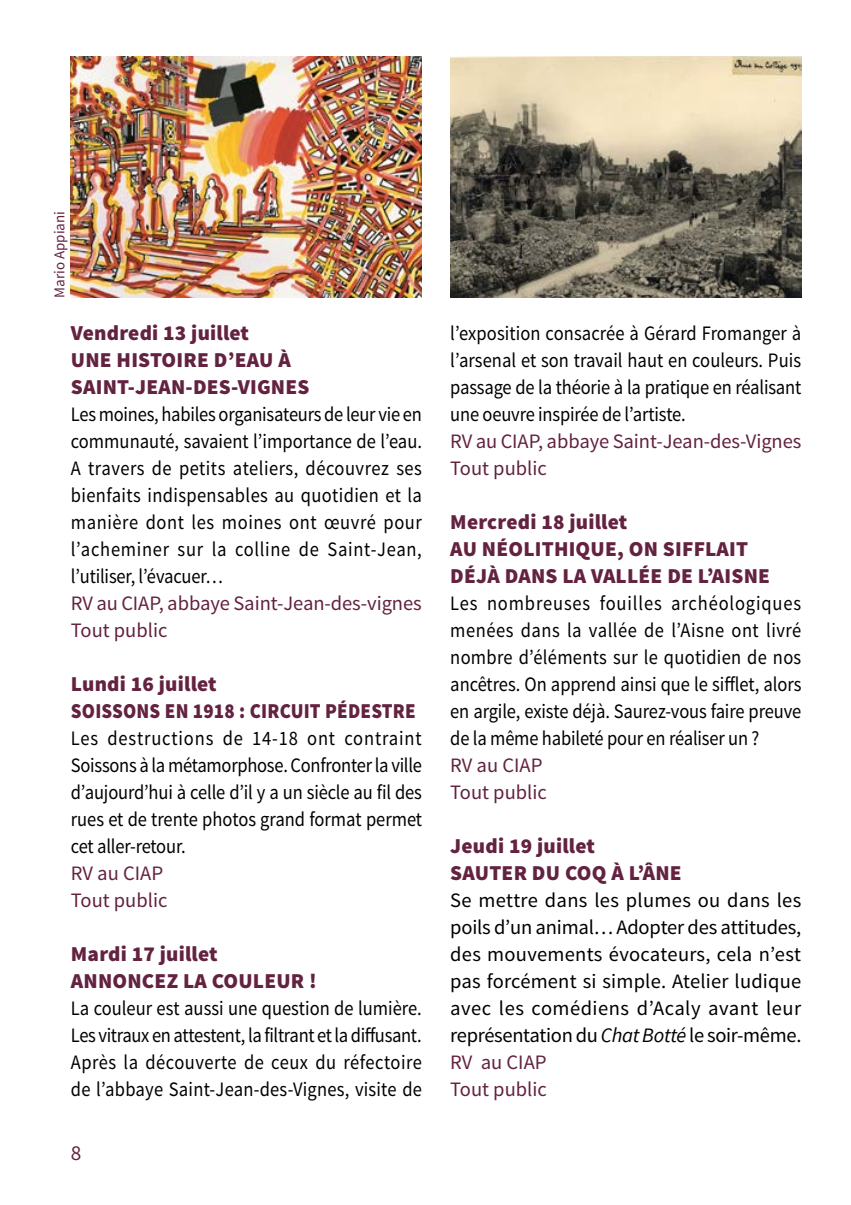
<style>
.page{position:relative;width:851px;height:1205px;background:#fff}
.page>*{position:absolute;margin:0;border:0;box-sizing:border-box;transform-origin:0 0}
.t1{font:900 21.25px/27px "Source Sans Pro";letter-spacing:.01em;color:#632240}
.t2{font:21.25px "Source Sans Pro";color:#632240}
.t3{font:20.5px/27px "Source Sans Pro";color:#000;text-align:justify;scale:.9 1}
.t4{font:20.5px/27px "Source Sans Pro";color:#000}
.t5{font:20.5px/27px "Source Sans Pro";letter-spacing:-.005em;color:#632240}
.t6{font:15px "Source Sans Pro";color:#632240}
.s1{font-style:italic}
.s2{color:#632240}
</style>
<div class="page">
<img style="left:450px;top:57px;width:351px;height:241px">
<img style="left:71px;top:57px;width:351px;height:241px">
<p class="t6" style="left:50px;top:298px;width:88px;rotate:-90deg">Mario Appiani</p>
<p class="t1" style="left:71px;top:321px;width:240px">Vendredi 13 juillet<br>UNE HISTOIRE D’EAU À<br>SAINT-JEAN-DES-VIGNES</p>
<p class="t3" style="left:71px;top:401px;width:391px">Les moines, habiles organisateurs de leur vie en communauté, savaient l’importance de l’eau.<br>A travers de petits ateliers, découvrez ses bienfaits indispensables au quotidien et la manière dont les moines ont œuvré pour l’acheminer sur la colline de Saint-Jean, l’utiliser, l’évacuer…</p>
<p class="t5" style="left:71px;top:590px;width:352px">RV au CIAP, abbaye Saint-Jean-des-vignes<br>Tout public</p>
<p class="t1" style="left:71px;top:672px;width:346px">Lundi 16 juillet<br>SOISSONS EN 1918 : CIRCUIT PÉDESTRE</p>
<p class="t3" style="left:71px;top:725px;width:391px">Les destructions de 14-18 ont contraint Soissons à la métamorphose. Confronter la ville d’aujourd’hui à celle d’il y a un siècle au fil des rues et de trente photos grand format permet cet aller-retour.</p>
<p class="t5" style="left:71px;top:860px;width:98px">RV au CIAP<br>Tout public</p>
<p class="t1" style="left:71px;top:942px;width:247px">Mardi 17 juillet<br>ANNONCEZ LA COULEUR !</p>
<p class="t3" style="left:71px;top:995px;width:391px">La couleur est aussi une question de lumière.<br>Les vitraux en attestent, la filtrant et la diffusant.<br>Après la découverte de ceux du réfectoire de l’abbaye Saint-Jean-des-Vignes, visite de</p>
<p class="t2" style="left:71px;top:1140px;width:12px">8</p>
<p class="t3" style="left:450px;top:320px;width:391px">l’exposition consacrée à Gérard Fromanger à l’arsenal et son travail haut en couleurs. Puis passage de la théorie à la pratique en réalisant une oeuvre inspirée de l’artiste.</p>
<p class="t5" style="left:450px;top:428px;width:352px">RV au CIAP, abbaye Saint-Jean-des-Vignes<br>Tout public</p>
<p class="t1" style="left:450px;top:510px;width:321px">Mercredi 18 juillet<br>AU NÉOLITHIQUE, ON SIFFLAIT<br>DÉJÀ DANS LA VALLÉE DE L’AISNE</p>
<p class="t3" style="left:450px;top:590px;width:391px">Les nombreuses fouilles archéologiques menées dans la vallée de l’Aisne ont livré nombre d’éléments sur le quotidien de nos ancêtres. On apprend ainsi que le sifflet, alors en argile, existe déjà. Saurez-vous faire preuve de la même habileté pour en réaliser un ?</p>
<p class="t5" style="left:450px;top:752px;width:98px">RV au CIAP<br>Tout public</p>
<p class="t1" style="left:450px;top:834px;width:233px">Jeudi 19 juillet<br>SAUTER DU COQ À L’ÂNE</p>
<p class="t4" style="left:450px;top:887px;width:352px">Se mettre dans les plumes ou dans les poils d’un animal… Adopter des attitudes, des mouvements évocateurs, cela n’est pas forcément si simple. Atelier ludique avec les comédiens d’Acaly avant leur représentation du <span class="s1">Chat Botté</span> le soir-même.<br><span class="s2">RV au CIAP<br>Tout public</span></p>
</div>
